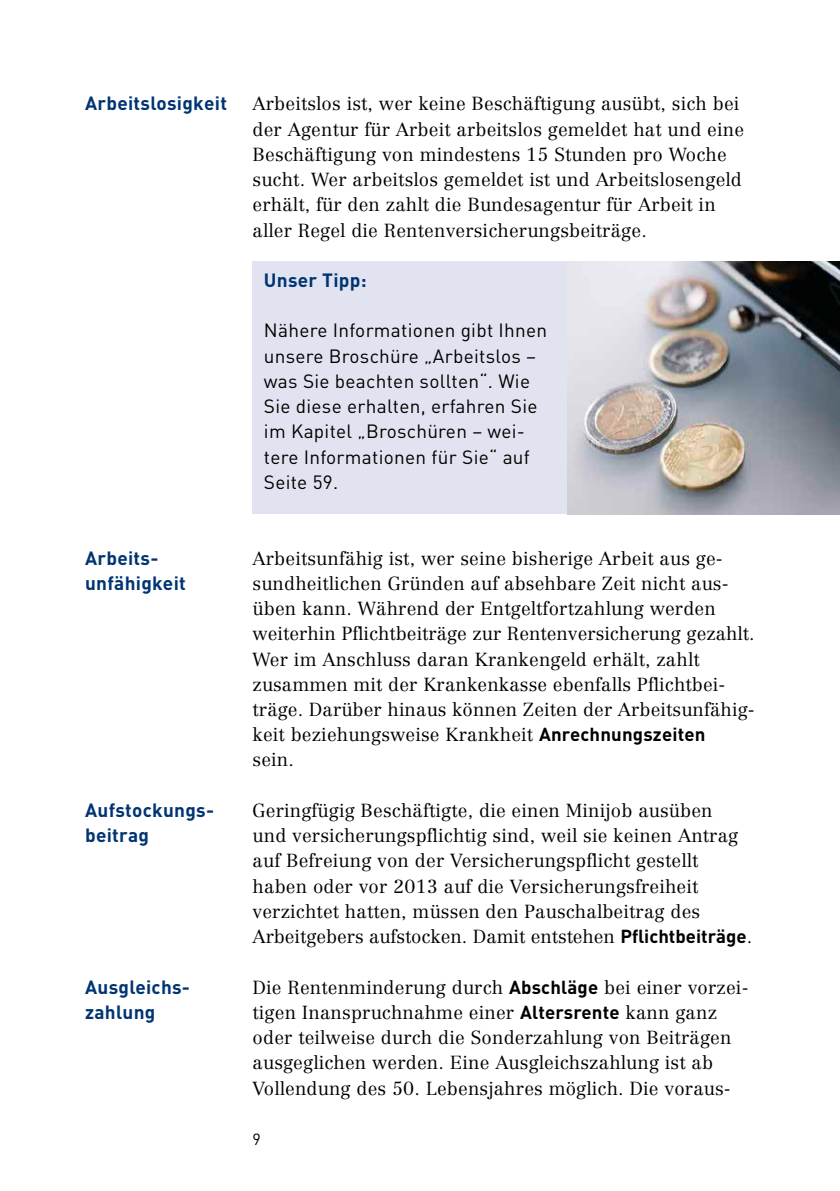
<style>
.page{position:relative;width:840px;height:1191px;background:#fff}
.page>*{position:absolute;margin:0;border:0;box-sizing:border-box;transform-origin:0 0}
.t1{font:19px/25.2px "DIN";letter-spacing:.015em;color:#000}
.t2{font:700 19px/25.2px "DIN";letter-spacing:.015em;color:#003472}
.t3{font:300 18.6px/25.2px "Centennial";letter-spacing:.01em;color:#000}
.t4{font:16px "DIN";color:#000}
.s1{font-family:"DIN";font-weight:700}
</style>
<div class="page">
<div style="left:252px;top:262px;width:315px;height:252px;background:#e2e3f0"></div>
<img style="left:567px;top:262px;width:272px;height:252px">
<h3 class="t2" style="left:85px;top:90px;width:143px">Arbeitslosigkeit</h3>
<p class="t3" style="left:252px;top:91px;width:492px">Arbeitslos ist, wer keine Beschäftigung ausübt, sich bei der Agentur für Arbeit arbeitslos gemeldet hat und eine Beschäftigung von mindestens 15 Stunden pro Woche sucht. Wer arbeitslos gemeldet ist und Arbeitslosengeld erhält, für den zahlt die Bundesagentur für Arbeit in aller Regel die Rentenversicherungsbeiträge.</p>
<h3 class="t2" style="left:264px;top:267px;width:104px">Unser Tipp:</h3>
<p class="t1" style="left:264px;top:318px;width:285px">Nähere Informationen gibt Ihnen unsere Broschüre „Arbeitslos – was Sie beachten sollten“. Wie<br>Sie diese erhalten, erfahren Sie im Kapitel „Broschüren – wei - tere Informationen für Sie“ auf<br>Seite 59.</p>
<h3 class="t2" style="left:85px;top:544px;width:102px">Arbeits&shy;unfähigkeit</h3>
<p class="t3" style="left:252px;top:545px;width:503px">Arbeitsunfähig ist, wer seine bisherige Arbeit aus ge&shy;sundheitlichen Gründen auf absehbare Zeit nicht aus&shy;üben kann. Während der Entgeltfortzahlung werden weiterhin Pflichtbeiträge zur Rentenversicherung gezahlt.<br>Wer im Anschluss daran Krankengeld erhält, zahlt zusammen mit der Krankenkasse ebenfalls Pflichtbei&shy;träge. Darüber hinaus können Zeiten der Arbeitsunfähig&shy;keit beziehungsweise Krankheit <span class="s1">Anrechnungszeiten<br></span>sein.</p>
<h3 class="t2" style="left:85px;top:796px;width:130px">Aufstockungs&shy;beitrag</h3>
<p class="t3" style="left:252px;top:797px;width:501px">Geringfügig Beschäftigte, die einen Minijob ausüben<br>und versicherungspflichtig sind, weil sie keinen Antrag auf Befreiung von der Versicherungspflicht gestellt haben oder vor 2013 auf die Versicherungsfreiheit verzichtet hatten, müssen den Pauschalbeitrag des Arbeitgebers aufstocken. Damit entstehen <span class="s1">Pflichtbeiträge</span>.</p>
<h3 class="t2" style="left:85px;top:973px;width:106px">Ausgleichs&shy;zahlung</h3>
<p class="t3" style="left:252px;top:974px;width:497px">Die Rentenminderung durch <span class="s1">Abschläge</span> bei einer vorzei&shy;tigen Inanspruchnahme einer <span class="s1">Altersrente</span> kann ganz oder teilweise durch die Sonderzahlung von Beiträgen ausgeglichen werden. Eine Ausgleichszahlung ist ab Vollendung des 50. Lebensjahres möglich. Die voraus-</p>
<p class="t4" style="left:252px;top:1129px;width:10px">9</p>
</div>
